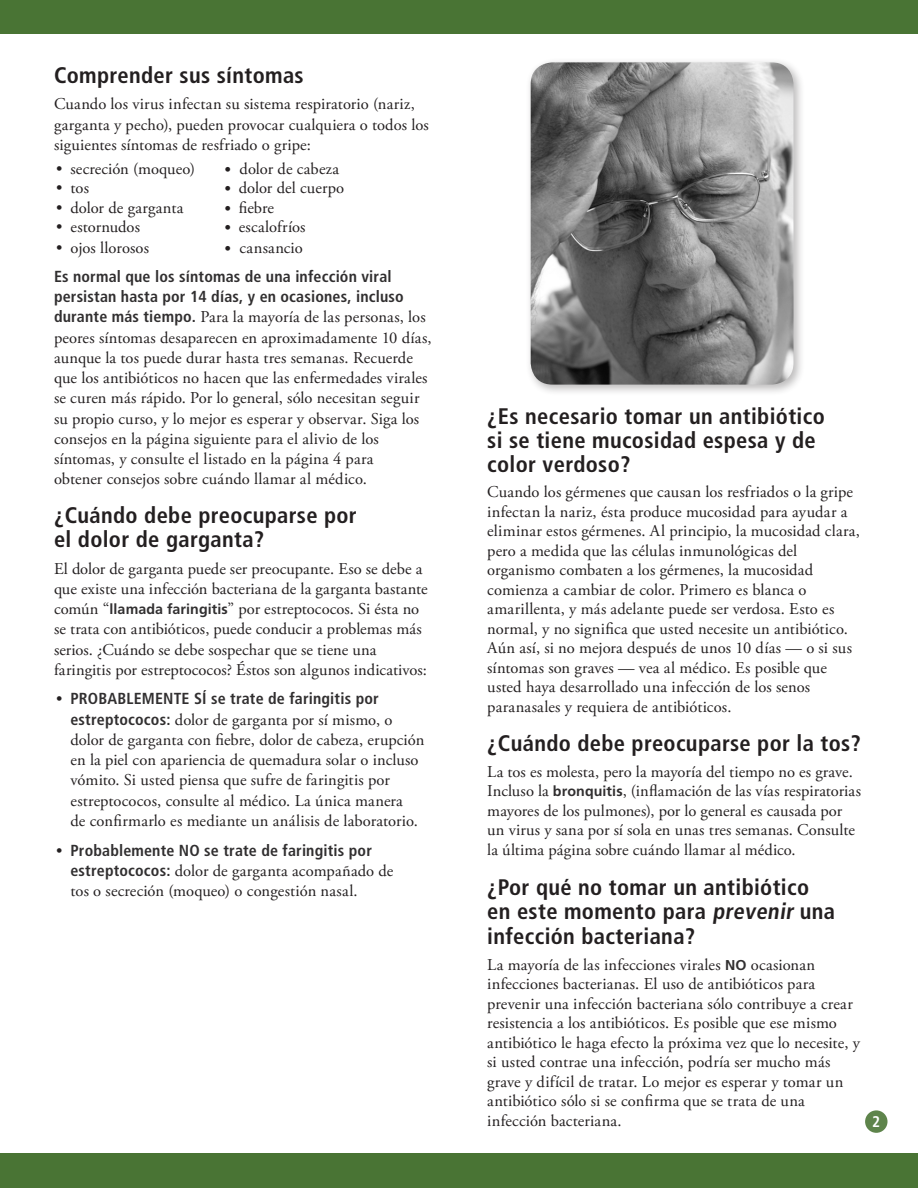
<style>
.page{position:relative;width:918px;height:1188px;background:#fff}
.page>*{position:absolute;margin:0;border:0;box-sizing:border-box;transform-origin:0 0}
.Level_1{font:700 condensed 22.5px/24px "Frutiger LT Std";letter-spacing:.015em;color:#231f20}
.Main{font:16.5px/19.5px "Adobe Garamond Pro";letter-spacing:.005em;color:#231f20}
.Main-2{font:700 condensed 15.9px/20.2px "Frutiger LT Std";letter-spacing:.01em;color:#312f30}
.t1{font:700 condensed 15.45px "Frutiger LT Std";color:#fff}
.s1{font-family:"Frutiger LT Std";font-weight:300;font-stretch:condensed;font-size:13.5px}
.s2{font-family:"Frutiger LT Std";font-weight:700;font-stretch:condensed;font-size:15.9px;color:#312f30}
.s3{font-family:"Frutiger LT Std";font-weight:700;font-size:14.25px;color:#312f30}
.s4{font-family:"Adobe Garamond Pro";font-weight:400;font-stretch:normal;font-size:16.5px;color:#231f20}
</style>
<div class="page">
<div style="left:0;top:1154px;width:918px;height:34px;background:#497434"></div>
<div style="left:865px;top:1110px;width:23px;height:23px;background:#5e844b;border-radius:50%"></div>
<div style="left:0;top:0;width:918px;height:34px;background:#497434"></div>
<div style="left:526px;top:57px;width:279px;height:339px;background:#231f20;opacity:.3"></div>
<img style="left:531px;top:62px;width:263px;height:323px">
<p class="Level_1" style="left:54px;top:63px;width:251px">Comprender sus síntomas</p>
<p class="Main" style="left:54px;top:95px;width:376px;line-height:20.2px">Cuando los virus infectan su sistema respiratorio (nariz, garganta y pecho), pueden provocar cualquiera o todos los siguientes síntomas de resfriado o gripe:</p>
<p class="Main" style="left:56px;top:160px;width:140px">• secreción (moqueo)</p>
<p class="Main" style="left:224px;top:160px;width:116px"><span class="s1">•</span> dolor de cabeza</p>
<p class="Main" style="left:56px;top:179px;width:34px">• tos</p>
<p class="Main" style="left:224px;top:179px;width:121px"><span class="s1">•</span> dolor del cuerpo</p>
<p class="Main" style="left:56px;top:199px;width:129px">• dolor de garganta</p>
<p class="Main" style="left:224px;top:199px;width:51px"><span class="s1">•</span> fiebre</p>
<p class="Main" style="left:56px;top:218px;width:85px">• estornudos</p>
<p class="Main" style="left:224px;top:218px;width:83px"><span class="s1">•</span> escalofríos</p>
<p class="Main" style="left:56px;top:238px;width:94px">• ojos llorosos</p>
<p class="Main" style="left:224px;top:238px;width:80px"><span class="s1">•</span> cansancio</p>
<p class="Main-2" style="left:54px;top:266px;width:351px">Es normal que los síntomas de una infección viral persistan hasta por 14 días, y en ocasiones, incluso</p>
<p class="Main" style="left:54px;top:308px;width:379px;line-height:20.2px"><span class="s2">durante más tiempo.</span> Para la mayoría de las personas, los peores síntomas desaparecen en aproximadamente 10 días, aunque la tos puede durar hasta tres semanas. Recuerde que los antibióticos no hacen que las enfermedades virales se curen más rápido. Por lo general, sólo necesitan seguir su propio curso, y lo mejor es esperar y observar. Siga los consejos en la página siguiente para el alivio de los síntomas, y consulte el listado en la página 4 para<br>obtener consejos sobre cuándo llamar al médico.</p>
<p class="Level_1" style="left:54px;top:504px;width:304px">¿Cuándo debe preocuparse por el dolor de garganta?</p>
<p class="Main" style="left:54px;top:559px;width:375px;line-height:20.2px">El dolor de garganta puede ser preocupante. Eso se debe a que existe una infección bacteriana de la garganta bastante común “<span class="s3">llamada faringitis</span>” por estreptococos. Si ésta no se trata con antibióticos, puede conducir a problemas más serios. ¿Cuándo se debe sospechar que se tiene una faringitis por estreptococos? Éstos son algunos indicativos:</p>
<p class="Main-2" style="left:56px;top:689px;width:324px"><span class="s4">•</span> PROBABLEMENTE SÍ se trate de faringitis por</p>
<p class="Main" style="left:70px;top:710px;width:355px;line-height:20.2px"><span class="s2">estreptococos:</span> dolor de garganta por sí mismo, o dolor de garganta con fiebre, dolor de cabeza, erupción en la piel con apariencia de quemadura solar o incluso vómito. Si usted piensa que sufre de faringitis por estreptococos, consulte al médico. La única manera<br>de confirmarlo es mediante un análisis de laboratorio.</p>
<p class="Main-2" style="left:56px;top:840px;width:317px"><span class="s4">•</span> Probablemente NO se trate de faringitis por</p>
<p class="Main" style="left:70px;top:861px;width:324px;line-height:20.2px"><span class="s2">estreptococos:</span> dolor de garganta acompañado de tos o secreción (moqueo) o congestión nasal.</p>
<p class="Level_1" style="left:487px;top:404px;width:339px">¿Es necesario tomar un antibiótico si se tiene mucosidad espesa y de color verdoso?</p>
<p class="Main" style="left:487px;top:483px;width:374px">Cuando los gérmenes que causan los resfriados o la gripe infectan la nariz, ésta produce mucosidad para ayudar a eliminar estos gérmenes. Al principio, la mucosidad clara, pero a medida que las células inmunológicas del organismo combaten a los gérmenes, la mucosidad comienza a cambiar de color. Primero es blanca o amarillenta, y más adelante puede ser verdosa. Esto es normal, y no significa que usted necesite un antibiótico.<br>Aún así, si no mejora después de unos 10 días — o si sus síntomas son graves — vea al médico. Es posible que usted haya desarrollado una infección de los senos paranasales y requiera de antibióticos.</p>
<p class="Level_1" style="left:487px;top:732px;width:375px">¿Cuándo debe preocuparse por la tos?</p>
<p class="Main" style="left:487px;top:763px;width:375px">La tos es molesta, pero la mayoría del tiempo no es grave.<br>Incluso la <span class="s3">bronquitis</span>, (inflamación de las vías respiratorias mayores de los pulmones), por lo general es causada por un virus y sana por sí sola en unas tres semanas. Consulte la última página sobre cuándo llamar al médico.</p>
<p class="Level_1" style="left:487px;top:875px;width:350px;line-height:24.8px">¿Por qué no tomar un antibiótico en este momento para prevenir una infección bacteriana?</p>
<p class="Main" style="left:487px;top:955px;width:374px">La mayoría de las infecciones virales <span class="s3">NO</span> ocasionan infecciones bacterianas. El uso de antibióticos para prevenir una infección bacteriana sólo contribuye a crear resistencia a los antibióticos. Es posible que ese mismo antibiótico le haga efecto la próxima vez que lo necesite, y si usted contrae una infección, podría ser mucho más grave y difícil de tratar. Lo mejor es esperar y tomar un antibiótico sólo si se confirma que se trata de una infección bacteriana.</p>
<p class="t1" style="left:872px;top:1112px;width:10px">2</p>
</div>
